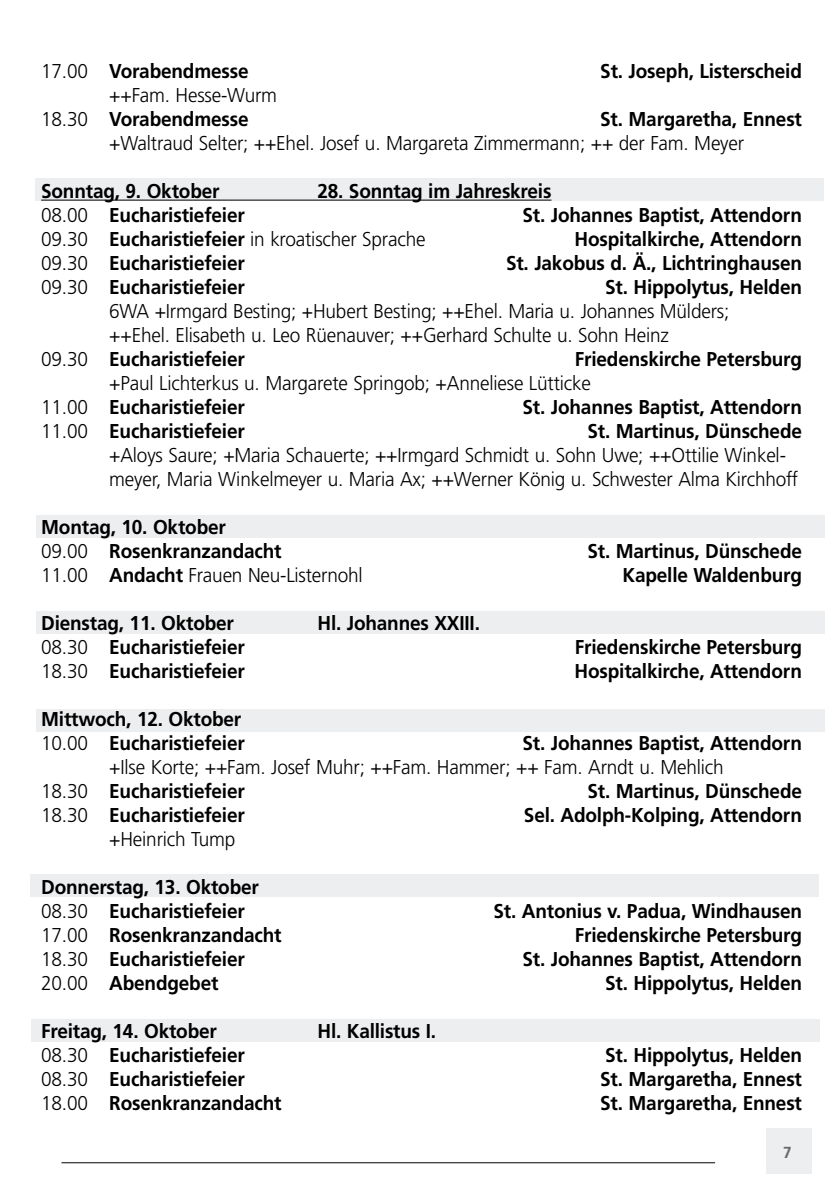
<style>
.page{position:relative;width:840px;height:1191px;background:#fff}
.page>*{position:absolute;margin:0;border:0;box-sizing:border-box;transform-origin:0 0}
.t1{font:700 20px/24px "Frutiger";letter-spacing:-.01em;color:#000;scale:.95 1}
.t2{font:300 20px/24px "Frutiger";letter-spacing:-.01em;color:#000;scale:.95 1}
.t3{font:700 16px "Frutiger";color:#68676c;scale:.95 1}
.s1{font-weight:300}
.s2{font-weight:700}
</style>
<div class="page">
<div style="left:30px;top:874px;width:788px;height:22px;background:#edeeef"></div>
<div style="left:36px;top:709px;width:788px;height:22px;background:#edeeef"></div>
<div style="left:36px;top:515px;width:788px;height:23px;background:#edeeef"></div>
<div style="left:36px;top:611px;width:788px;height:22px;background:#edeeef"></div>
<div style="left:35px;top:179px;width:788px;height:22px;background:#edeeef"></div>
<div style="left:31px;top:1019px;width:788px;height:23px;background:#edeeef"></div>
<div style="left:765px;top:1128px;width:46px;height:46px;background:#edeeef"></div>
<hr style="left:61px;top:1162px;width:653px;height:1px;background:#000">
<hr style="left:41px;top:200px;width:510px;height:1px;background:#000">
<p class="t1" style="left:41px;top:59px;width:220px"><span class="s1">17.00</span> Vorabendmesse</p>
<p class="t1" style="left:600px;top:59px;width:214px">St. Joseph, Listerscheid</p>
<p class="t2" style="left:41px;top:83px;width:250px;text-indent:68px">++Fam. Hesse-Wurm<br>18.30 <span class="s2">Vorabendmesse</span></p>
<p class="t1" style="left:600px;top:107px;width:214px">St. Margaretha, Ennest</p>
<p class="t2" style="left:109px;top:131px;width:669px">+Waltraud Selter; ++Ehel. Josef u. Margareta Zimmermann; ++ der Fam. Meyer</p>
<p class="t1" style="left:41px;top:179px;width:189px">Sonntag, 9. Oktober</p>
<p class="t1" style="left:317px;top:179px;width:248px">28. Sonntag im Jahreskreis</p>
<p class="t1" style="left:41px;top:203px;width:216px"><span class="s1">08.00</span> Eucharistiefeier</p>
<p class="t1" style="left:522px;top:203px;width:295px">St. Johannes Baptist, Attendorn</p>
<p class="t2" style="left:41px;top:227px;width:406px">09.30 <span class="s2">Eucharistiefeier</span> in kroatischer Sprache</p>
<p class="t1" style="left:574px;top:227px;width:241px">Hospitalkirche, Attendorn</p>
<p class="t1" style="left:41px;top:251px;width:216px"><span class="s1">09.30</span> Eucharistiefeier</p>
<p class="t1" style="left:505px;top:251px;width:313px">St. Jakobus d. Ä., Lichtringhausen</p>
<p class="t1" style="left:41px;top:275px;width:216px"><span class="s1">09.30</span> Eucharistiefeier</p>
<p class="t1" style="left:605px;top:275px;width:208px">St. Hippolytus, Helden</p>
<p class="t2" style="left:109px;top:299px;width:654px">6WA +Irmgard Besting; +Hubert Besting; ++Ehel. Maria u. Johannes Mülders;</p>
<p class="t2" style="left:109px;top:323px;width:590px">++Ehel. Elisabeth u. Leo Rüenauver; ++Gerhard Schulte u. Sohn Heinz</p>
<p class="t1" style="left:41px;top:347px;width:216px"><span class="s1">09.30</span> Eucharistiefeier</p>
<p class="t1" style="left:574px;top:347px;width:240px">Friedenskirche Petersburg</p>
<p class="t2" style="left:41px;top:371px;width:580px;text-indent:68px">+Paul Lichterkus u. Margarete Springob; +Anneliese Lütticke<br>11.00 <span class="s2">Eucharistiefeier</span></p>
<p class="t1" style="left:522px;top:395px;width:295px">St. Johannes Baptist, Attendorn</p>
<p class="t1" style="left:41px;top:419px;width:216px"><span class="s1">11.00</span> Eucharistiefeier</p>
<p class="t1" style="left:587px;top:419px;width:227px">St. Martinus, Dünschede</p>
<p class="t2" style="left:109px;top:443px;width:726px">+Aloys Saure; +Maria Schauerte; ++Irmgard Schmidt u. Sohn Uwe; ++Ottilie Winkel&shy;meyer, Maria Winkelmeyer u. Maria Ax; ++Werner König u. Schwester Alma Kirchhoff</p>
<p class="t1" style="left:41px;top:515px;width:254px">Montag, 10. Oktober<br><span class="s1">09.00</span> Rosenkranzandacht</p>
<p class="t1" style="left:587px;top:539px;width:227px">St. Martinus, Dünschede</p>
<p class="t2" style="left:41px;top:563px;width:340px">11.00 <span class="s2">Andacht</span> Frauen Neu-Listernohl</p>
<p class="t1" style="left:622px;top:563px;width:190px">Kapelle Waldenburg</p>
<p class="t1" style="left:41px;top:611px;width:204px">Dienstag, 11. Oktober</p>
<p class="t1" style="left:317px;top:611px;width:172px">Hl. Johannes XXIII.</p>
<p class="t1" style="left:41px;top:635px;width:216px"><span class="s1">08.30</span> Eucharistiefeier</p>
<p class="t1" style="left:574px;top:635px;width:240px">Friedenskirche Petersburg</p>
<p class="t1" style="left:41px;top:659px;width:216px"><span class="s1">18.30</span> Eucharistiefeier</p>
<p class="t1" style="left:574px;top:659px;width:241px">Hospitalkirche, Attendorn</p>
<p class="t1" style="left:41px;top:707px;width:216px">Mittwoch, 12. Oktober<br><span class="s1">10.00</span> Eucharistiefeier</p>
<p class="t1" style="left:522px;top:731px;width:295px">St. Johannes Baptist, Attendorn</p>
<p class="t2" style="left:41px;top:755px;width:719px;text-indent:68px">+Ilse Korte; ++Fam. Josef Muhr; ++Fam. Hammer; ++ Fam. Arndt u. Mehlich<br>18.30 <span class="s2">Eucharistiefeier</span></p>
<p class="t1" style="left:587px;top:779px;width:227px">St. Martinus, Dünschede</p>
<p class="t1" style="left:41px;top:803px;width:216px"><span class="s1">18.30</span> Eucharistiefeier</p>
<p class="t1" style="left:523px;top:803px;width:294px">Sel. Adolph-Kolping, Attendorn</p>
<p class="t2" style="left:109px;top:827px;width:134px">+Heinrich Tump</p>
<p class="t1" style="left:41px;top:875px;width:230px">Donnerstag, 13. Oktober<br><span class="s1">08.30</span> Eucharistiefeier</p>
<p class="t1" style="left:493px;top:899px;width:326px">St. Antonius v. Padua, Windhausen</p>
<p class="t1" style="left:41px;top:923px;width:254px"><span class="s1">17.00</span> Rosenkranzandacht</p>
<p class="t1" style="left:574px;top:923px;width:240px">Friedenskirche Petersburg</p>
<p class="t1" style="left:41px;top:947px;width:216px"><span class="s1">18.30</span> Eucharistiefeier</p>
<p class="t1" style="left:522px;top:947px;width:295px">St. Johannes Baptist, Attendorn</p>
<p class="t1" style="left:41px;top:971px;width:188px"><span class="s1">20.00</span> Abendgebet</p>
<p class="t1" style="left:605px;top:971px;width:208px">St. Hippolytus, Helden</p>
<p class="t1" style="left:41px;top:1019px;width:186px">Freitag, 14. Oktober</p>
<p class="t1" style="left:317px;top:1019px;width:126px">Hl. Kallistus I.</p>
<p class="t1" style="left:41px;top:1043px;width:216px"><span class="s1">08.30</span> Eucharistiefeier</p>
<p class="t1" style="left:605px;top:1043px;width:208px">St. Hippolytus, Helden</p>
<p class="t1" style="left:41px;top:1067px;width:216px"><span class="s1">08.30</span> Eucharistiefeier</p>
<p class="t1" style="left:600px;top:1067px;width:214px">St. Margaretha, Ennest</p>
<p class="t1" style="left:41px;top:1091px;width:254px"><span class="s1">18.00</span> Rosenkranzandacht</p>
<p class="t1" style="left:600px;top:1091px;width:214px">St. Margaretha, Ennest</p>
<p class="t3" style="left:782px;top:1143px;width:10px">7</p>
</div>
